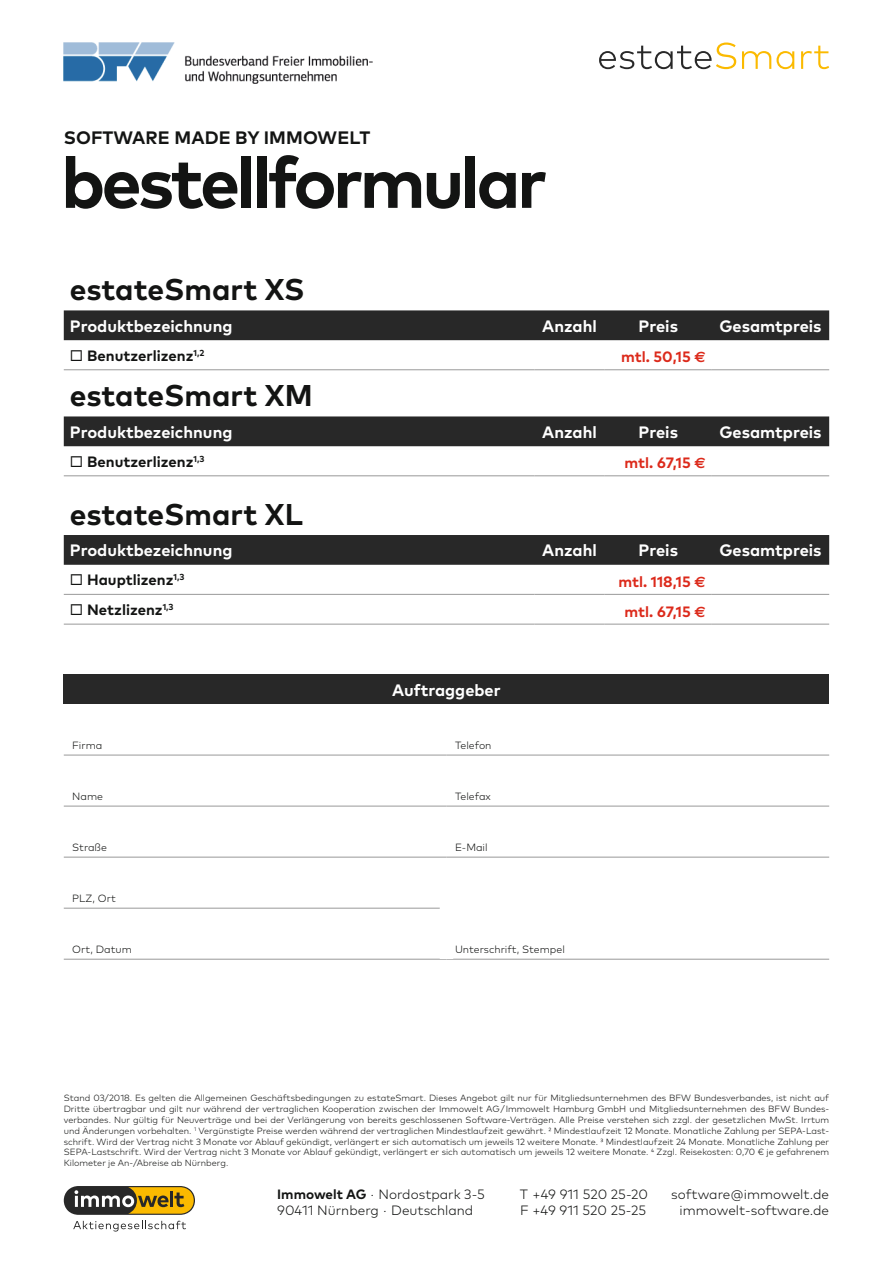
<style>
.page{position:relative;width:893px;height:1263px;background:#fff}
.page>*{position:absolute;margin:0;border:0;box-sizing:border-box;transform-origin:0 0}
.t1{font:700 72px "Mark OT";letter-spacing:-.05em;color:#131413}
.t2{font:700 30px "Mark OT";color:#131413}
.t3{font:700 18px "Mark OT";letter-spacing:.005em;color:#131413}
.t4{font:700 16.5px "Mark OT";color:#fff}
.t5{font:700 15px "Mark OT";color:#131413}
.t6{font:700 15px "Mark OT";color:#dc2a1b}
.t7{font:300 13.5px "Mark OT";color:#131413}
.t8{font:300 10.5px "Mark OT";color:#131413}
.t9{font:300 9px/10.8px "Mark OT";color:#131413;text-align:justify}
.s1{font-family:"Euro Sans Std"}
.s2{font-weight:700}
</style>
<div class="page">
<svg style="left:73px;top:1221px;width:113px;height:10px"></svg>
<svg style="left:64px;top:1186px;width:131px;height:29px;background:#89753b"></svg>
<svg style="left:599px;top:43px;width:137px;height:26px"></svg>
<svg style="left:742px;top:51px;width:52px;height:18px"></svg>
<svg style="left:801px;top:46px;width:28px;height:23px"></svg>
<div style="left:64px;top:674px;width:765px;height:30px;background:#282828"></div>
<hr style="left:64px;top:959px;width:382px;height:1px;background:#999">
<hr style="left:446px;top:959px;width:383px;height:1px;background:#999">
<hr style="left:64px;top:755px;width:382px;height:1px;background:#999">
<hr style="left:446px;top:755px;width:383px;height:1px;background:#999">
<hr style="left:64px;top:806px;width:382px;height:1px;background:#999">
<hr style="left:446px;top:806px;width:383px;height:1px;background:#999">
<hr style="left:64px;top:857px;width:382px;height:1px;background:#999">
<hr style="left:446px;top:857px;width:383px;height:1px;background:#999">
<hr style="left:64px;top:908px;width:376px;height:1px;background:#999">
<div style="left:64px;top:310px;width:765px;height:30px;background:#282828"></div>
<hr style="left:64px;top:369px;width:470px;height:1px;background:#999">
<hr style="left:534px;top:369px;width:71px;height:1px;background:#999">
<hr style="left:605px;top:369px;width:107px;height:1px;background:#999">
<hr style="left:712px;top:369px;width:117px;height:1px;background:#999">
<div style="left:64px;top:416px;width:765px;height:30px;background:#282828"></div>
<hr style="left:64px;top:476px;width:470px;height:1px;background:#999">
<hr style="left:534px;top:476px;width:71px;height:1px;background:#999">
<hr style="left:605px;top:476px;width:107px;height:1px;background:#999">
<hr style="left:712px;top:476px;width:117px;height:1px;background:#999">
<div style="left:64px;top:535px;width:765px;height:30px;background:#282828"></div>
<hr style="left:64px;top:594px;width:470px;height:1px;background:#999">
<hr style="left:534px;top:594px;width:71px;height:1px;background:#999">
<hr style="left:605px;top:594px;width:107px;height:1px;background:#999">
<hr style="left:712px;top:594px;width:117px;height:1px;background:#999">
<hr style="left:64px;top:624px;width:470px;height:1px;background:#999">
<hr style="left:534px;top:624px;width:71px;height:1px;background:#999">
<hr style="left:605px;top:624px;width:107px;height:1px;background:#999">
<hr style="left:712px;top:624px;width:117px;height:1px;background:#999">
<img style="left:64px;top:43px;width:308px;height:40px">
<p class="t3" style="left:64px;top:126px;width:308px">SOFTWARE MADE BY IMMOWELT</p>
<p class="t1" style="left:61px;top:136px;width:488px">bestellformular</p>
<p class="t2" style="left:70px;top:270px;width:236px">estateSmart XS</p>
<p class="t4" style="left:70px;top:315px;width:164px">Produktbezeichnung</p>
<p class="t4" style="left:542px;top:315px;width:56px">Anzahl</p>
<p class="t4" style="left:638px;top:315px;width:41px">Preis</p>
<p class="t4" style="left:719px;top:315px;width:104px">Gesamtpreis</p>
<p class="t5" style="left:70px;top:346px;width:136px">◻ Benutzerlizenz<sup>1,2</sup></p>
<p class="t6" style="left:621px;top:347px;width:86px">mtl. 50,15 <span class="s1">€</span></p>
<p class="t2" style="left:70px;top:376px;width:244px">estateSmart XM</p>
<p class="t4" style="left:70px;top:421px;width:164px">Produktbezeichnung</p>
<p class="t4" style="left:542px;top:421px;width:56px">Anzahl</p>
<p class="t4" style="left:638px;top:421px;width:41px">Preis</p>
<p class="t4" style="left:719px;top:421px;width:104px">Gesamtpreis</p>
<p class="t5" style="left:70px;top:452px;width:136px">◻ Benutzerlizenz<sup>1,3</sup></p>
<p class="t6" style="left:624px;top:453px;width:83px">mtl. 67,15 <span class="s1">€</span></p>
<p class="t2" style="left:70px;top:495px;width:235px">estateSmart XL</p>
<p class="t4" style="left:70px;top:540px;width:164px">Produktbezeichnung</p>
<p class="t4" style="left:542px;top:540px;width:56px">Anzahl</p>
<p class="t4" style="left:638px;top:540px;width:41px">Preis</p>
<p class="t4" style="left:719px;top:540px;width:104px">Gesamtpreis</p>
<p class="t5" style="left:70px;top:570px;width:116px">◻ Hauptlizenz<sup>1,3</sup></p>
<p class="t6" style="left:618px;top:572px;width:89px">mtl. 118,15 <span class="s1">€</span></p>
<p class="t5" style="left:70px;top:600px;width:105px">◻ Netzlizenz<sup>1,3</sup></p>
<p class="t6" style="left:624px;top:602px;width:83px">mtl. 67,15 <span class="s1">€</span></p>
<p class="t4" style="left:392px;top:679px;width:110px">Auftraggeber</p>
<p class="t8" style="left:72px;top:739px;width:32px">Firma</p>
<p class="t8" style="left:455px;top:739px;width:38px">Telefon</p>
<p class="t8" style="left:72px;top:790px;width:32px">Name</p>
<p class="t8" style="left:455px;top:790px;width:37px">Telefax</p>
<p class="t8" style="left:72px;top:841px;width:36px">Straße</p>
<p class="t8" style="left:455px;top:841px;width:34px">E-Mail</p>
<p class="t8" style="left:72px;top:892px;width:45px">PLZ, Ort</p>
<p class="t8" style="left:72px;top:943px;width:61px">Ort, Datum</p>
<p class="t8" style="left:455px;top:943px;width:111px">Unterschrift, Stempel</p>
<p class="t9" style="left:64px;top:1093px;width:767px">Stand 03/2018. Es gelten die Allgemeinen Geschäftsbedingungen zu estateSmart. Dieses Angebot gilt nur für Mitgliedsunternehmen des BFW Bundesverbandes, ist nicht auf Dritte übertragbar und gilt nur während der vertraglichen Kooperation zwischen der Immowelt AG / Immowelt Hamburg GmbH und Mitgliedsunternehmen des BFW Bundes&shy;verbandes. Nur gültig für Neuverträge und bei der Verlängerung von bereits geschlossenen Software-Verträgen. Alle Preise verstehen sich zzgl. der gesetzlichen MwSt. Irrtum und Änderungen vorbehalten. <sup>1</sup> Vergünstigte Preise werden während der vertraglichen Mindestlaufzeit gewährt. 2 Mindestlaufzeit 12 Monate. Monatliche Zahlung per SEPA-Last&shy;schrift. Wird der Vertrag nicht 3 Monate vor Ablauf gekündigt, verlängert er sich automatisch um jeweils 12 weitere Monate. 3 Mindestlaufzeit 24 Monate. Monatliche Zahlung per SEPA-Lastschrift. Wird der Vertrag nicht 3 Monate vor Ablauf gekündigt, verlängert er sich automatisch um jeweils 12 weitere Monate. 4 Zzgl. Reisekosten: 0,70 € je gefahrenem Kilometer je An-/Abreise ab Nürnberg.</p>
<h3 class="t7" style="left:277px;top:1186px;width:209px"><span class="s2">Immowelt AG</span> · Nordostpark 3-5</h3>
<h3 class="t7" style="left:520px;top:1186px;width:130px">T +49 911 520 25-20</h3>
<h3 class="t7" style="left:671px;top:1186px;width:159px">software@immowelt.de</h3>
<h3 class="t7" style="left:277px;top:1202px;width:198px">90411 Nürnberg · Deutschland</h3>
<h3 class="t7" style="left:520px;top:1202px;width:127px">F +49 911 520 25-25</h3>
<h3 class="t7" style="left:679px;top:1202px;width:151px">immowelt-software.de</h3>
</div>
